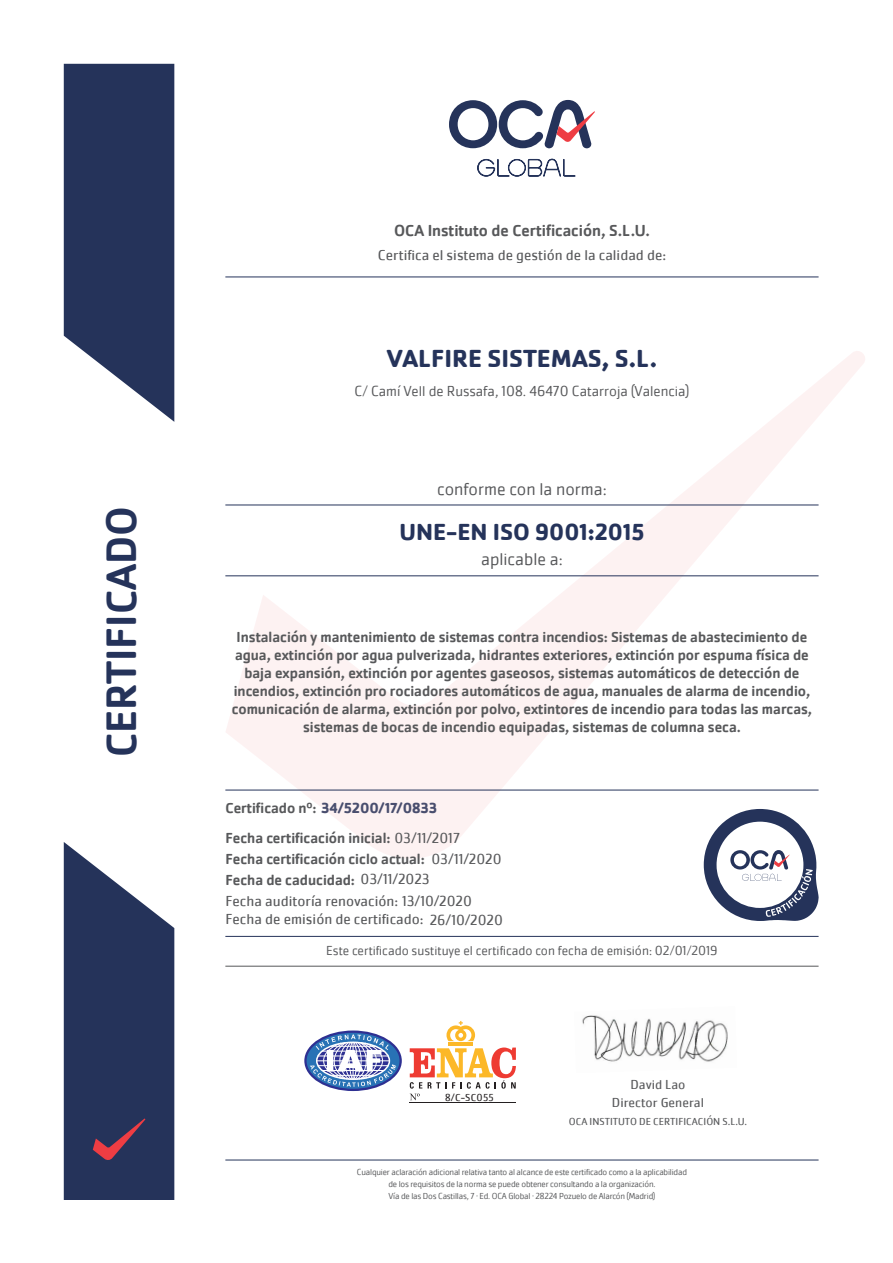
<style>
.page{position:relative;width:893px;height:1263px;background:#fff}
.page>*{position:absolute;margin:0;border:0;box-sizing:border-box;transform-origin:0 0}
.t1{font:500 43.95px "Cachet Pro";color:#25335a}
.t2{font:700 25.5px "Cachet Pro";color:#25335a}
.t3{font:700 24px "Cachet Pro";color:#25335a}
.t4{font:300 18px "Cachet Pro";color:#57585a}
.t5{font:500 16.5px "Cachet Pro";color:#57585a}
.t6{font:500 15px/18px "Cachet Pro";color:#57585a;text-align:center}
.t7{font:15px "Cachet Pro";color:#57585a}
.t8{font:300 15px "Cachet Pro";color:#57585a}
.t9{font:700 15px "Cachet Pro";color:#494e6e}
.t10{font:300 13.5px "Cachet Pro";color:#57585a}
.t11{font:13.5px "Cachet Pro";color:#57585a}
.t12{font:10.5px "Cachet Pro";color:#57585a}
.t13{font:10.5px "Cachet Pro";letter-spacing:.025em;color:#231f20}
.t14{font:300 9px "Cachet Pro";letter-spacing:-.02em;color:#57585a}
.s1{font-weight:500;color:#57585a}
.s2{font-weight:400}
</style>
<div class="page">
<svg style="left:225px;top:351px;width:640px;height:507px"></svg>
<svg style="left:64px;top:64px;width:110px;height:358px;background:#3f4b6d"></svg>
<svg style="left:449px;top:100px;width:146px;height:48px"></svg>
<svg style="left:477px;top:159px;width:99px;height:18px"></svg>
<svg style="left:64px;top:842px;width:110px;height:358px;background:#414b6d"></svg>
<hr style="left:225px;top:277px;width:594px;height:1px;background:#25335a">
<hr style="left:225px;top:575px;width:594px;height:1px;background:#25335a">
<hr style="left:225px;top:505px;width:594px;height:1px;background:#25335a">
<hr style="left:225px;top:1160px;width:594px;height:1px;background:#25335a">
<hr style="left:225px;top:790px;width:594px;height:1px;background:#25335a">
<hr style="left:225px;top:936px;width:594px;height:1px;background:#25335a">
<svg style="left:704px;top:809px;width:115px;height:112px"></svg>
<hr style="left:225px;top:966px;width:594px;height:1px;background:#57585a">
<hr style="left:449px;top:1042px;width:24px;height:4px;background:#fcb828">
<svg style="left:446px;top:1021px;width:29px;height:20px"></svg>
<hr style="left:410px;top:1102px;width:106px;height:1px;background:#231f20">
<svg style="left:410px;top:1047px;width:106px;height:53px"></svg>
<svg style="left:305px;top:1032px;width:96px;height:58px"></svg>
<div style="left:304px;top:1030px;width:98px;height:61px;border:2px solid #2e3092;border-radius:50%"></div>
<svg style="left:310px;top:1034px;width:86px;height:53px"></svg>
<img style="left:582px;top:1015px;width:146px;height:47px">
<p class="t1" style="left:96px;top:757px;width:253px;rotate:-90deg">CERTIFICADO</p>
<p class="t5" style="left:394px;top:221px;width:257px">OCA Instituto de Certificación, S.L.U.</p>
<p class="t7" style="left:378px;top:246px;width:290px">Certifica el sistema de gestión de la calidad de:</p>
<p class="t2" style="left:387px;top:342px;width:272px">VALFIRE SISTEMAS, S.L.</p>
<p class="t8" style="left:354px;top:383px;width:336px">C/ Camí Vell de Russafa, 108. 46470 Catarroja (Valencia)</p>
<p class="t4" style="left:437px;top:479px;width:171px">conforme con la norma:</p>
<p class="t3" style="left:399px;top:517px;width:246px">UNE-EN ISO 9001:2015</p>
<p class="t4" style="left:481px;top:549px;width:83px">aplicable a:</p>
<p class="t6" style="left:232px;top:628px;width:582px">Instalación y mantenimiento de sistemas contra incendios: Sistemas de abastecimiento de agua, extinción por agua pulverizada, hidrantes exteriores, extinción por espuma física de baja expansión, extinción por agentes gaseosos, sistemas automáticos de detección de incendios, extinción pro rociadores automáticos de agua, manuales de alarma de incendio, comunicación de alarma, extinción por polvo, extintores de incendio para todas las marcas, sistemas de bocas de incendio equipadas, sistemas de columna seca.</p>
<p class="t9" style="left:225px;top:798px;width:213px"><span class="s1">Certificado nº:</span> 34/5200/17/0833</p>
<p class="t6" style="left:225px;top:829px;width:236px">Fecha certificación inicial: <span class="s2">03/11/2017</span></p>
<p class="t6" style="left:225px;top:850px;width:278px">Fecha certificación ciclo actual: <span class="s2">03/11/2020</span></p>
<p class="t6" style="left:225px;top:871px;width:206px">Fecha de caducidad: <span class="s2">03/11/2023</span></p>
<p class="t7" style="left:225px;top:892px;width:248px">Fecha auditoría renovación: 13/10/2020</p>
<p class="t7" style="left:225px;top:910px;width:279px">Fecha de emisión de certificado: 26/10/2020</p>
<p class="t10" style="left:326px;top:943px;width:393px">Este certificado sustituye el certificado con fecha de emisión: 02/01/2019</p>
<p class="t13" style="left:445px;top:1091px;width:50px">8/C-SC055</p>
<p class="t11" style="left:630px;top:1076px;width:56px">David Lao</p>
<p class="t12" style="left:569px;top:1115px;width:180px">OCA INSTITUTO DE CERTIFICACIÓN S.L.U.</p>
<p class="t11" style="left:612px;top:1094px;width:93px">Director General</p>
<p class="t14" style="left:357px;top:1166px;width:332px">Cualquier aclaración adicional relativa tanto al alcance de este certificado como a la aplicabilidad</p>
<p class="t14" style="left:388px;top:1178px;width:269px">de los requisitos de la norma se puede obtener consultando a la organización.</p>
<p class="t14" style="left:388px;top:1190px;width:268px">Vía de las Dos Castillas, 7 · Ed. OCA Global · 28224 Pozuelo de Alarcón (Madrid)</p>
</div>
